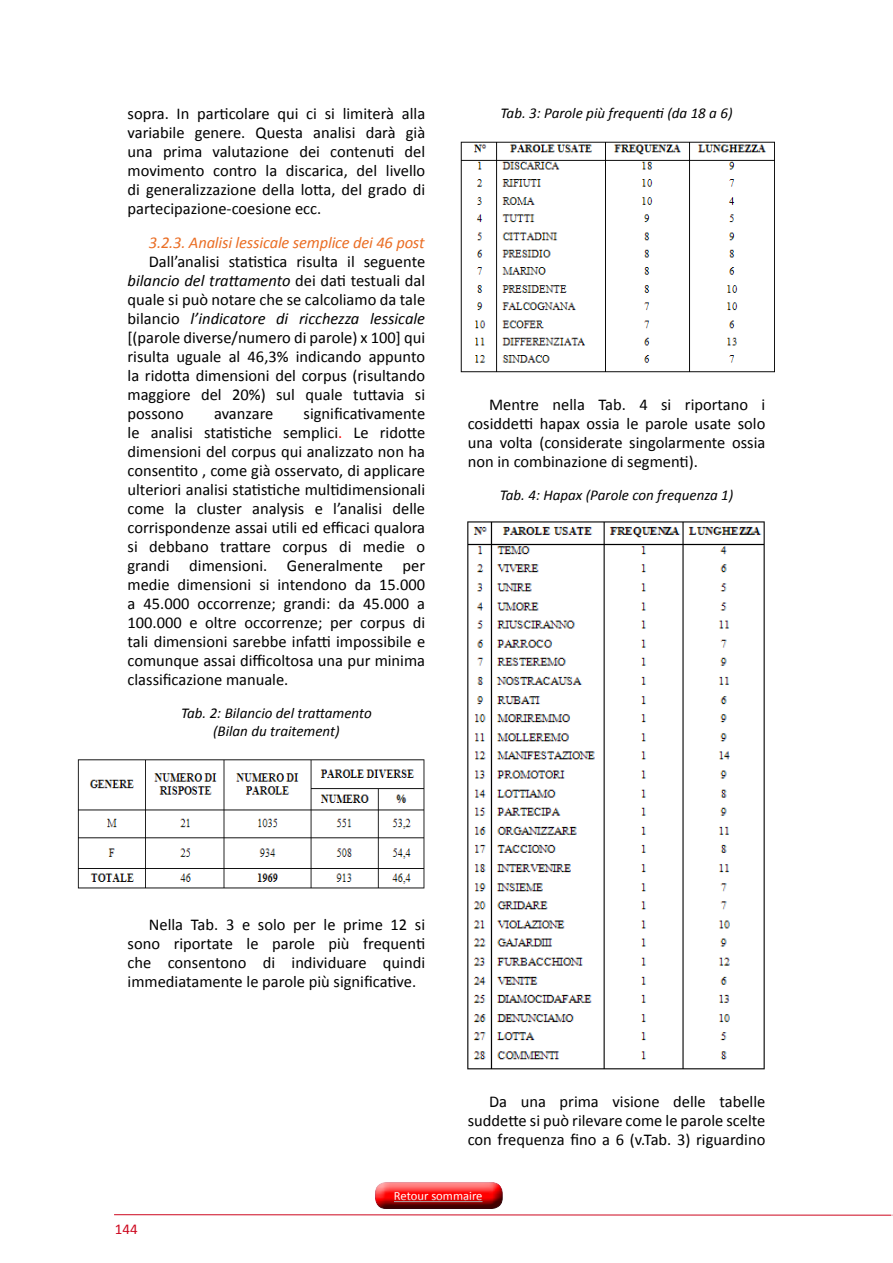
<style>
.page{position:relative;width:893px;height:1263px;background:#fff}
.page>*{position:absolute;margin:0;border:0;box-sizing:border-box;transform-origin:0 0}
.t1{font:16.5px/18.9px "Calibri";color:#000;text-align:justify}
.t2{font:italic 16.5px "Calibri";letter-spacing:-.01em;color:#ea6e25}
.t3{font:italic 15px/18px "Calibri";color:#000;text-align:center}
.t4{font:15px "Calibri";color:#cd071e}
.t5{font:12.6px "Calibri";color:#fff}
.s1{font-style:italic}
.s2{color:#f00}
</style>
<div class="page">
<svg style="left:114px;top:1214px;width:779px;height:2px"></svg>
<div style="left:368px;top:1180px;width:146px;height:36px;background:#000;opacity:.75"></div>
<img style="left:460px;top:141px;width:314px;height:232px">
<img style="left:467px;top:521px;width:298px;height:549px">
<img style="left:77px;top:759px;width:348px;height:130px">
<p class="t1" style="left:128px;top:104px;width:299px">sopra. In particolare qui ci si limiterà alla variabile genere. Questa analisi darà già una prima valutazione dei contenuti del movimento contro la discarica, del livello di generalizzazione della lotta, del grado di partecipazione-coesione ecc.</p>
<p class="t2" style="left:149px;top:231px;width:277px">3.2.3. Analisi lessicale semplice dei 46 post</p>
<p class="t1" style="left:128px;top:252px;width:299px;text-indent:21px">Dall’analisi statistica risulta il seguente <span class="s1">bilancio del trattamento</span> dei dati testuali dal quale si può notare che se calcoliamo da tale bilancio <span class="s1">l’indicatore di ricchezza lessicale </span>[(parole diverse/numero di parole) x 100] qui risulta uguale al 46,3% indicando appunto la ridotta dimensioni del corpus (risultando maggiore del 20%) sul quale tuttavia si possono</p>
<p class="t1" style="left:128px;top:404px;width:299px;text-indent:176px">significativamente le analisi statistiche semplici<span class="s2">.</span> Le ridotte dimensioni del corpus qui analizzato non ha consentito , come già osservato, di applicare ulteriori analisi statistiche multidimensionali come la cluster analysis e l’analisi delle corrispondenze assai utili ed efficaci qualora si debbano trattare corpus di medie o grandi dimensioni. Generalmente per medie dimensioni si intendono da 15.000 a 45.000 occorrenze; grandi: da 45.000 a 100.000 e oltre occorrenze; per corpus di tali dimensioni sarebbe infatti impossibile e comunque assai difficoltosa una pur minima classificazione manuale.</p>
<p class="t3" style="left:181px;top:703px;width:192px">Tab. 2: Bilancio del trattamento (Bilan du traitement)</p>
<p class="t1" style="left:214px;top:404px;width:61px">avanzare</p>
<p class="t3" style="left:501px;top:103px;width:233px">Tab. 3: Parole più frequenti (da 18 a 6)</p>
<p class="t1" style="left:468px;top:395px;width:299px;text-indent:21px">Mentre nella Tab. 4 si riportano i cosiddetti hapax ossia le parole usate solo una volta (considerate singolarmente ossia non in combinazione di segmenti).</p>
<p class="t3" style="left:500px;top:485px;width:235px">Tab. 4: Hapax (Parole con frequenza 1)</p>
<p class="t1" style="left:128px;top:915px;width:299px;text-indent:21px">Nella Tab. 3 e solo per le prime 12 si sono riportate le parole più frequenti che consentono di individuare quindi immediatamente le parole più significative.</p>
<p class="t1" style="left:468px;top:1092px;width:299px;text-indent:21px">Da una prima visione delle tabelle suddette si può rilevare come le parole scelte con frequenza fino a 6 (v.Tab. 3) riguardino</p>
<p class="t4" style="left:115px;top:1219px;width:24px">144</p>
<p class="t5" style="left:394px;top:1188px;width:90px">Retour sommaire</p>
</div>
